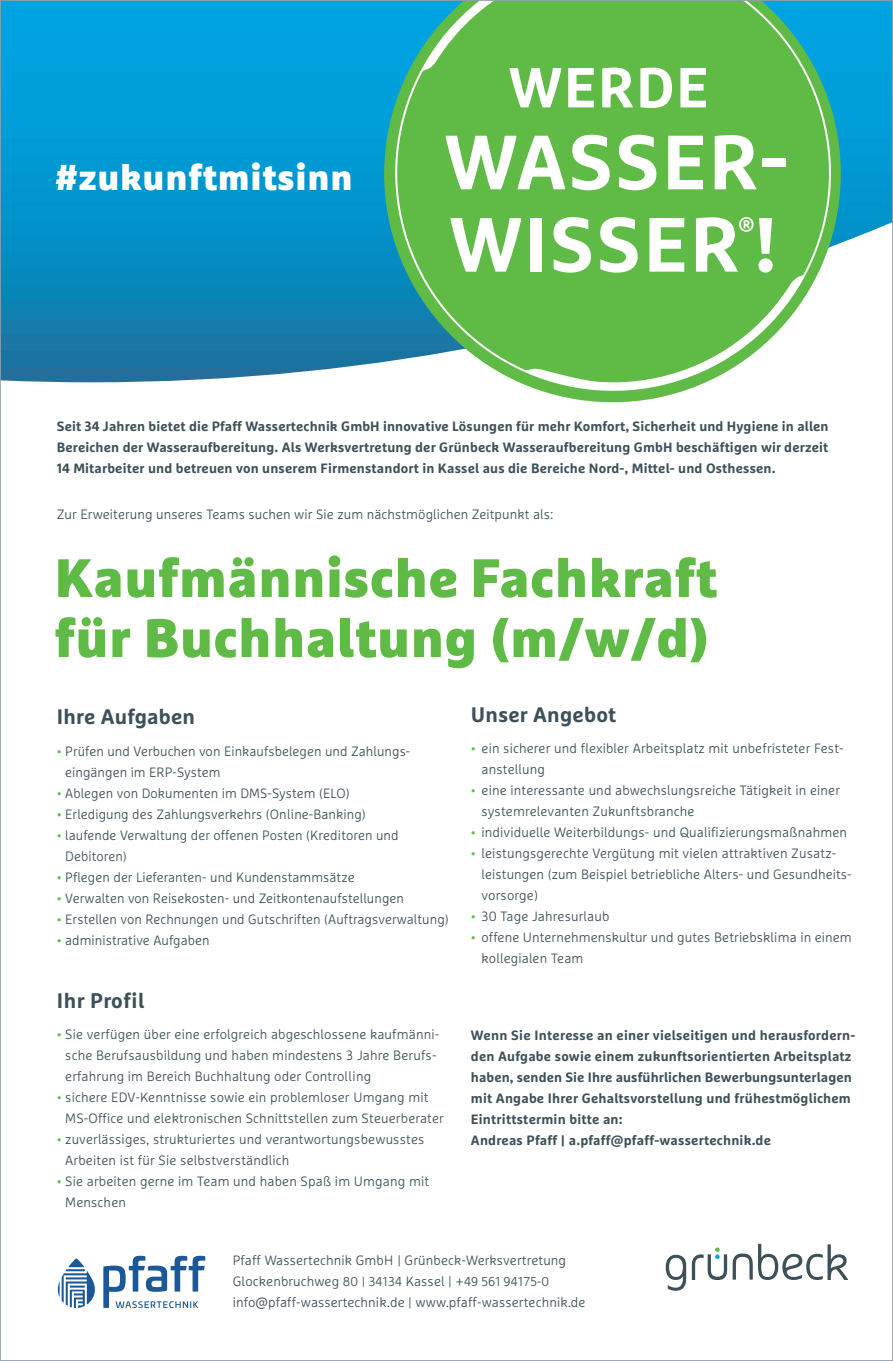
<style>
.page{position:relative;width:893px;height:1361px;background:#fff}
.page>*{position:absolute;margin:0;border:0;box-sizing:border-box;transform-origin:0 0}
.t1{font:700 76.8px/82.3px "Marselis Pro";letter-spacing:.03em;color:#fff}
.t2{font:700 56.25px "Marselis Pro";letter-spacing:.03em;color:#fff}
.t3{font:900 54px/60px "Marselis Pro";letter-spacing:.01em;color:#60bb46}
.t4{font:900 36px "Marselis Pro";letter-spacing:.02em;color:#fff}
.t5{font:700 23.7px "Marselis Pro";color:#fff}
.t6{font:700 21px "Marselis Pro";letter-spacing:.01em;color:#3d4f59}
.t7{font:700 21px "Marselis Pro";letter-spacing:.03em;color:#3d4f59}
.t8{font:300 13.5px/21px "Marselis Pro";letter-spacing:.005em;color:#3d4f59}
.t9{font:700 13.5px/21px "Marselis Pro";letter-spacing:.015em;color:#3d4f59;text-align:justify}
.s1{color:#60bb46}
.s2{font-size:12.9px}
</style>
<div class="page">
<svg style="left:2px;top:2px;width:889px;height:380px;background:#1097cc"></svg>
<svg style="left:367px;top:2px;width:491px;height:401px"></svg>
<svg style="left:389px;top:2px;width:448px;height:390px;background:#6abf61"></svg>
<svg style="left:733px;top:1243px;width:115px;height:37px"></svg>
<svg style="left:666px;top:1247px;width:61px;height:43px"></svg>
<svg style="left:58px;top:1258px;width:37px;height:50px"></svg>
<svg style="left:103px;top:1255px;width:102px;height:53px"></svg>
<h3 class="t4" style="left:55px;top:154px;width:299px">#zukunftmitsinn</h3>
<h2 class="t2" style="left:509px;top:53px;width:201px">WERDE</h2>
<h1 class="t1" style="left:445px;top:120px;width:345px">WASSER-<br>WISSER !</h1>
<h3 class="t5" style="left:738px;top:211px;width:18px">®</h3>
<p class="t9" style="left:57px;top:415px;width:773px">Seit 34 Jahren bietet die Pfaff Wassertechnik GmbH innovative Lösungen für mehr Komfort, Sicherheit und Hygiene in allen Bereichen der Wasseraufbereitung. Als Werksvertretung der Grünbeck Wasseraufbereitung GmbH beschäftigen wir derzeit 14 Mitarbeiter und betreuen von unserem Firmenstandort in Kassel aus die Bereiche Nord-, Mittel- und Osthessen.</p>
<p class="t8" style="left:57px;top:504px;width:498px">Zur Erweiterung unseres Teams suchen wir Sie zum nächstmöglichen Zeitpunkt als:</p>
<h3 class="t3" style="left:54px;top:547px;width:664px">Kaufmännische Fachkraft für Buchhaltung (m/w/d)</h3>
<h3 class="t6" style="left:57px;top:703px;width:140px">Ihre Aufgaben</h3>
<p class="t8" style="left:65px;top:740px;width:347px;text-indent:-8px"><span class="s1">•</span> Prüfen und Verbuchen von Einkaufsbelegen und Zahlungs&shy;eingängen im ERP-System</p>
<p class="t8" style="left:57px;top:782px;width:294px"><span class="s1">•</span> Ablegen von Dokumenten im DMS-System (ELO)</p>
<p class="t8" style="left:57px;top:803px;width:311px"><span class="s1">•</span> Erledigung des Zahlungsverkehrs (Online-Banking)</p>
<p class="t8" style="left:65px;top:824px;width:335px;text-indent:-9px"><span class="s1">•</span> laufende Verwaltung der offenen Posten (Kreditoren und<br>Debitoren)</p>
<p class="t8" style="left:57px;top:866px;width:299px"><span class="s1">•</span> Pflegen der Lieferanten- und Kundenstammsätze</p>
<p class="t8" style="left:57px;top:887px;width:349px"><span class="s1">•</span> Verwalten von Reisekosten- und Zeitkontenaufstellungen</p>
<p class="t8" style="left:57px;top:908px;width:394px"><span class="s1">•</span> Erstellen von Rechnungen und Gutschriften (Auftragsverwaltung)</p>
<p class="t8" style="left:57px;top:929px;width:154px"><span class="s1">•</span> administrative Aufgaben</p>
<h3 class="t7" style="left:57px;top:987px;width:89px">Ihr Profil</h3>
<p class="t8" style="left:65px;top:1023px;width:376px;text-indent:-8px"><span class="s1">•</span> Sie verfügen über eine erfolgreich abgeschlossene kaufmänni&shy;sche Berufsausbildung und haben mindestens 3 Jahre Berufs&shy;erfahrung im Bereich Buchhaltung oder Controlling</p>
<p class="t8" style="left:65px;top:1086px;width:380px;text-indent:-8px"><span class="s1">•</span> sichere EDV-Kenntnisse sowie ein problemloser Umgang mit<br>MS-Office und elektronischen Schnittstellen zum Steuerberater</p>
<p class="t8" style="left:65px;top:1128px;width:361px;text-indent:-8px"><span class="s1">•</span> zuverlässiges, strukturiertes und verantwortungsbewusstes<br>Arbeiten ist für Sie selbstverständlich</p>
<p class="t8" style="left:65px;top:1170px;width:365px;text-indent:-8px"><span class="s1">•</span> Sie arbeiten gerne im Team und haben Spaß im Umgang mit<br>Menschen</p>
<h3 class="t6" style="left:471px;top:701px;width:147px">Unser Angebot</h3>
<p class="t8" style="left:482px;top:737px;width:364px;text-indent:-11px"><span class="s1">•</span> ein sicherer und flexibler Arbeitsplatz mit unbefristeter Fest&shy;anstellung</p>
<p class="t8" style="left:482px;top:780px;width:360px;text-indent:-11px"><span class="s1">•</span> eine interessante und abwechslungsreiche Tätigkeit in einer systemrelevanten Zukunftsbranche</p>
<p class="t8" style="left:471px;top:822px;width:378px"><span class="s1">•</span> individuelle Weiterbildungs- und Qualifizierungsmaßnahmen</p>
<p class="t8" style="left:482px;top:843px;width:372px;text-indent:-11px"><span class="s1">•</span> leistungsgerechte Vergütung mit vielen attraktiven Zusatz&shy;leistungen (zum Beispiel betriebliche Alters- und Gesundheits&shy;vorsorge)</p>
<p class="t8" style="left:471px;top:906px;width:140px"><span class="s1">•</span> 30 Tage Jahresurlaub</p>
<p class="t8" style="left:482px;top:927px;width:372px;text-indent:-11px"><span class="s1">•</span> offene Unternehmenskultur und gutes Betriebsklima in einem kollegialen Team</p>
<p class="t9" style="left:471px;top:1024px;width:386px;text-align:left">Wenn Sie Interesse an einer vielseitigen und herausfordern&shy;den Aufgabe sowie einem zukunftsorientierten Arbeitsplatz haben, senden Sie Ihre ausführlichen Bewerbungsunterlagen mit Angabe Ihrer Gehaltsvorstellung und frühestmöglichem Eintrittstermin bitte an:<br>Andreas Pfaff | a.pfaff@pfaff-wassertechnik.de</p>
<p class="t8" style="left:233px;top:1250px;width:354px">Pfaff Wassertechnik GmbH | Grünbeck-Werksvertretung<br>Glockenbruchweg <span class="s2">80 | 34134</span> Kassel | +<span class="s2">49 561 94175-0 </span>info@pfaff-wassertechnik.de | www.pfaff-wassertechnik.de</p>
</div>
